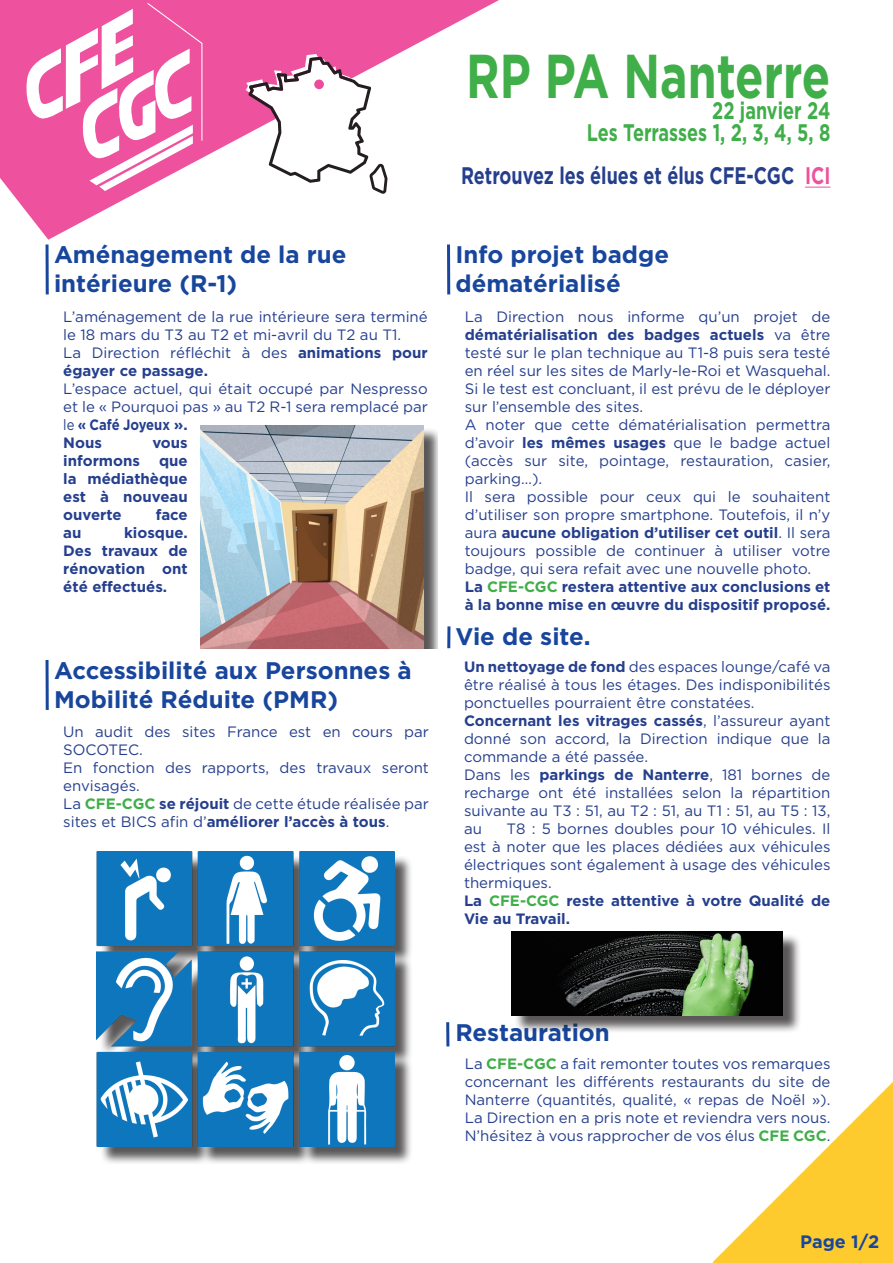
<style>
.page{position:relative;width:893px;height:1263px;background:#fff}
.page>*{position:absolute;margin:0;border:0;box-sizing:border-box;transform-origin:0 0}
.t1{font:700 61.8px "Gotham";color:#40ae49;scale:.75 1}
.t2{font:700 24px/29.1px "Gotham";color:#18469d}
.t3{font:700 24px "Gotham";color:#40ae49;scale:.75 1}
.t4{font:700 24px "Gotham";color:#253f8e;scale:.75 1}
.t5{font:700 18px "Gotham";color:#18469d}
.t6{font:15px/18px "Gotham";color:#253f8e;text-align:justify}
.t7{font:700 15px/18px "Gotham";color:#253f8e}
.s1{font-weight:400}
.s2{font-weight:700}
.s3{font-weight:700;color:#40ae49}
.s4{color:#ee519e}
.s5{color:#40ae49}
</style>
<div class="page">
<svg style="left:0;top:0;width:499px;height:240px"></svg>
<svg style="left:805px;top:187px;width:25px;height:1px"></svg>
<svg style="left:26px;top:2px;width:177px;height:189px"></svg>
<svg style="left:713px;top:1082px;width:180px;height:181px"></svg>
<svg style="left:246px;top:54px;width:141px;height:140px"></svg>
<div style="left:314px;top:80px;width:10px;height:9px;background:#ed4c9c;border-radius:50%"></div>
<hr style="left:46px;top:244px;width:3px;height:50px;background:#18469d">
<hr style="left:447px;top:244px;width:3px;height:50px;background:#18469d">
<div style="left:203px;top:428px;width:234px;height:220px;background:#231f20;opacity:.75"></div>
<img style="left:201px;top:425px;width:222px;height:223px">
<hr style="left:46px;top:660px;width:3px;height:50px;background:#18469d">
<hr style="left:447px;top:626px;width:3px;height:22px;background:#18469d">
<hr style="left:446px;top:1022px;width:3px;height:24px;background:#18469d">
<div style="left:99px;top:854px;width:314px;height:311px;background:#231f20;opacity:.75"></div>
<img style="left:97px;top:852px;width:298px;height:295px">
<div style="left:514px;top:933px;width:287px;height:101px;background:#231f20;opacity:.75"></div>
<img style="left:512px;top:931px;width:271px;height:84px">
<p class="t2" style="left:54px;top:239px;width:294px">Aménagement de la rue intérieure (R-1)</p>
<p class="t6" style="left:63px;top:307px;width:366px">L’aménagement de la rue intérieure sera terminé le 18 mars du T3 au T2 et mi-avril du T2 au T1.</p>
<p class="t7" style="left:63px;top:343px;width:366px"><span class="s1">La Direction réfléchit à des</span> animations pour égayer ce passage.</p>
<p class="t6" style="left:63px;top:379px;width:366px">L’espace actuel, qui était occupé par Nespresso et le « Pourquoi pas » au T2 R-1 sera remplacé par le <span class="s2">« Café Joyeux ».</span></p>
<p class="t7" style="left:63px;top:433px;width:40px">Nous</p>
<p class="t7" style="left:152px;top:433px;width:37px">vous</p>
<p class="t7" style="left:63px;top:451px;width:78px">informons</p>
<p class="t7" style="left:63px;top:451px;width:126px;text-align:justify;text-indent:96px">que la médiathèque est à nouveau ouverte</p>
<p class="t7" style="left:156px;top:505px;width:33px">face</p>
<p class="t7" style="left:63px;top:523px;width:126px;text-align:justify;text-indent:61px">kiosque.<br>Des travaux de rénovation ont été effectués.</p>
<p class="t7" style="left:63px;top:523px;width:20px">au</p>
<p class="t2" style="left:54px;top:655px;width:359px">Accessibilité aux Personnes à<br>Mobilité Réduite (PMR)</p>
<p class="t6" style="left:63px;top:723px;width:367px">Un audit des sites France est en cours par<br>SOCOTEC.</p>
<p class="t6" style="left:63px;top:759px;width:367px">En fonction des rapports, des travaux seront envisagés.</p>
<p class="t6" style="left:63px;top:795px;width:367px">La <span class="s3">CFE-CGC</span> <span class="s2">se réjouit</span> de cette étude réalisée par sites et BICS afin d’<span class="s2">améliorer l’accès à tous</span>.</p>
<p class="t1" style="left:466px;top:40px;width:487px">RP PA Nanterre</p>
<p class="t3" style="left:712px;top:97px;width:159px">22 janvier 24</p>
<p class="t3" style="left:587px;top:118px;width:326px">Les Terrasses 1, 2, 3, 4, 5, 8</p>
<p class="t4" style="left:461px;top:162px;width:494px">Retrouvez les élues et élus CFE-CGC <span class="s4">ICI</span></p>
<p class="t2" style="left:455px;top:239px;width:215px">Info projet badge dématérialisé</p>
<p class="t6" style="left:465px;top:307px;width:367px">La Direction nous informe qu’un projet de <span class="s2">dématérialisation des badges actuels</span> va être testé sur le plan technique au T1-8 puis sera testé en réel sur les sites de Marly-le-Roi et Wasquehal.</p>
<p class="t6" style="left:465px;top:379px;width:367px">Si le test est concluant, il est prévu de le déployer sur l’ensemble des sites.</p>
<p class="t6" style="left:465px;top:415px;width:367px">A noter que cette dématérialisation permettra d’avoir <span class="s2">les mêmes usages</span> que le badge actuel (accès sur site, pointage, restauration, casier, parking…).</p>
<p class="t6" style="left:465px;top:487px;width:367px">Il sera possible pour ceux qui le souhaitent d’utiliser son propre smartphone. Toutefois, il n’y aura <span class="s2">aucune obligation d’utiliser cet outil</span>. Il sera toujours possible de continuer à utiliser votre badge, qui sera refait avec une nouvelle photo.</p>
<p class="t7" style="left:465px;top:577px;width:367px">La <span class="s5">CFE-CGC</span> restera attentive aux conclusions et à la bonne mise en œuvre du dispositif proposé.</p>
<p class="t2" style="left:455px;top:621px;width:137px">Vie de site.</p>
<p class="t6" style="left:464px;top:657px;width:368px"><span class="s2">Un nettoyage de fond</span> des espaces lounge/café va être réalisé à tous les étages. Des indisponibilités ponctuelles pourraient être constatées.</p>
<p class="t6" style="left:464px;top:711px;width:368px"><span class="s2">Concernant les vitrages cassés</span>, l’assureur ayant donné son accord, la Direction indique que la commande a été passée.</p>
<p class="t6" style="left:464px;top:765px;width:368px">Dans les <span class="s2">parkings de Nanterre</span>, 181 bornes de recharge ont été installées selon la répartition suivante au T3 : 51, au T2 : 51, au T1 : 51, au T5 : 13, au</p>
<p class="t6" style="left:464px;top:819px;width:368px;text-indent:43px">T8 : 5 bornes doubles pour 10 véhicules. Il est à noter que les places dédiées aux véhicules électriques sont également à usage des véhicules thermiques.</p>
<p class="t7" style="left:464px;top:891px;width:368px">La <span class="s5">CFE-CGC</span> reste attentive à votre Qualité de<br>Vie au Travail.</p>
<p class="t2" style="left:455px;top:1017px;width:156px">Restauration</p>
<p class="t6" style="left:465px;top:1054px;width:367px">La <span class="s3">CFE-CGC</span> a fait remonter toutes vos remarques concernant les différents restaurants du site de Nanterre (quantités, qualité, « repas de Noël »).<br>La Direction en a pris note et reviendra vers nous.<br>N’hésitez à vous rapprocher de vos élus <span class="s3">CFE CGC</span>.</p>
<p class="t5" style="left:800px;top:1231px;width:81px">Page 1/2</p>
</div>
